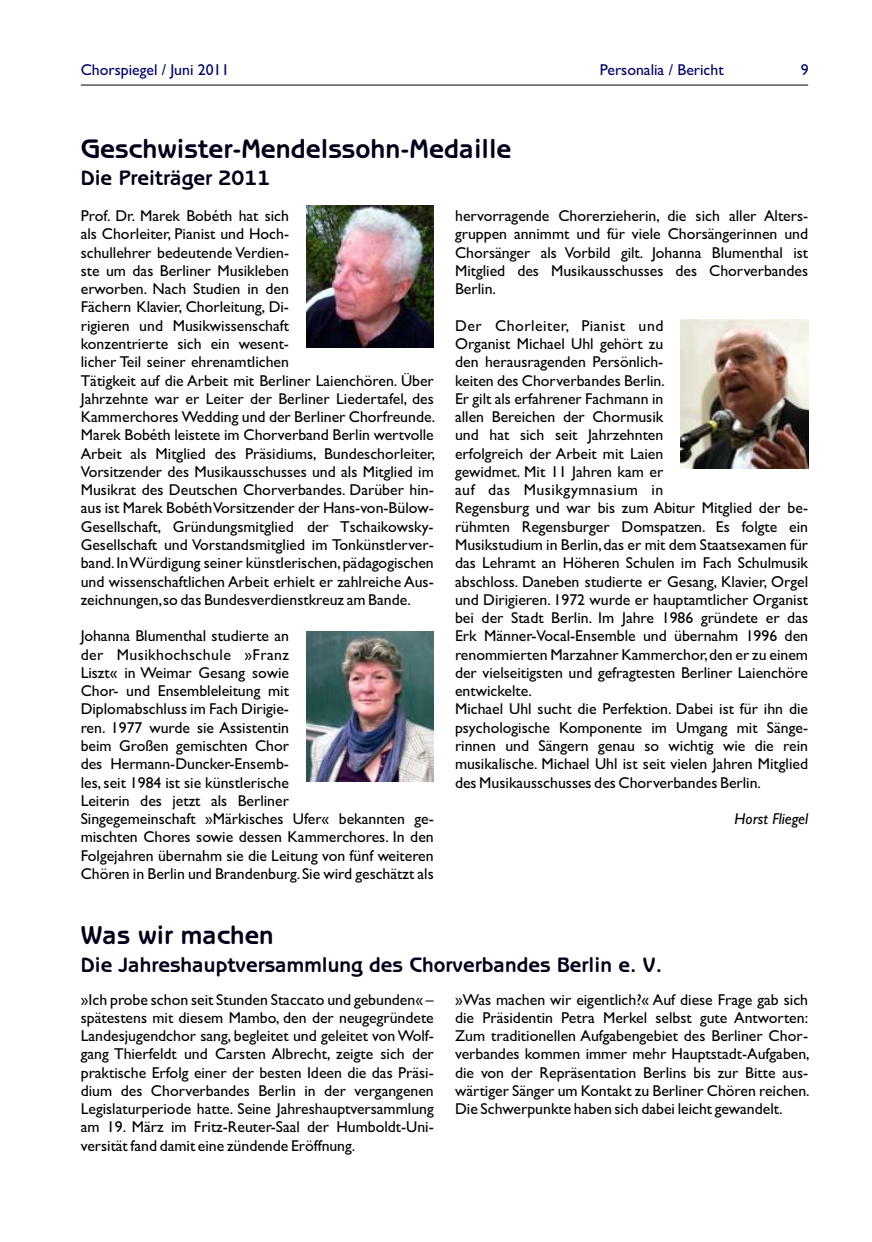
<style>
.page{position:relative;width:872px;height:1242px;background:#fff}
.page>*{position:absolute;margin:0;border:0;box-sizing:border-box;transform-origin:0 0}
.t1{font:700 27px "Benguiat Gothic";color:#00001a}
.t2{font:700 26.1px "Benguiat Gothic";color:#00001a}
.t3{font:700 21px "Benguiat Gothic";color:#00001a}
.t4{font:15.75px/18.3px "Gill Sans";color:#000}
.t5{font:15.75px "Gill Sans";letter-spacing:.03em;color:#000}
.t6{font:15.75px "Gill Sans";color:#006}
.t7{font:15.75px "Gill Sans";letter-spacing:.025em;color:#000}
.t8{font:italic 15.75px "Gill Sans";color:#000}
</style>
<div class="page">
<hr style="left:81px;top:85px;width:727px;height:1px;background:#000">
<img style="left:306px;top:205px;width:128px;height:142px">
<img style="left:306px;top:632px;width:128px;height:149px">
<img style="left:680px;top:319px;width:128px;height:149px">
<p class="t6" style="left:81px;top:64px;width:150px">Chorspiegel / Juni 2011</p>
<p class="t6" style="left:600px;top:64px;width:125px">Personalia / Bericht</p>
<p class="t6" style="left:800px;top:64px;width:9px">9</p>
<h1 class="t1" style="left:81px;top:132px;width:432px">Geschwister-Mendelssohn-Medaille</h1>
<h3 class="t3" style="left:81px;top:166px;width:191px">Die Preiträger 2011</h3>
<p class="t4" style="left:81px;top:208px;width:210px">Prof. Dr. Marek Bobéth hat sich</p>
<p class="t4" style="left:455px;top:208px;width:354px">hervorragende Chorerzieherin, die sich aller Alters-</p>
<p class="t4" style="left:81px;top:227px;width:210px">als Chorleiter, Pianist und Hoch-</p>
<p class="t4" style="left:455px;top:227px;width:354px">gruppen annimmt und für viele Chorsängerinnen und</p>
<p class="t4" style="left:81px;top:245px;width:210px">schullehrer bedeutende Verdien-</p>
<p class="t4" style="left:455px;top:245px;width:354px">Chorsänger als Vorbild gilt. Johanna Blumenthal ist</p>
<p class="t4" style="left:81px;top:263px;width:210px">ste um das Berliner Musikleben</p>
<p class="t4" style="left:455px;top:263px;width:354px">Mitglied des Musikausschusses des Chorverbandes</p>
<p class="t4" style="left:81px;top:281px;width:210px">erworben. Nach Studien in den</p>
<p class="t4" style="left:455px;top:281px;width:42px">Berlin.</p>
<p class="t4" style="left:81px;top:300px;width:210px">Fächern Klavier, Chorleitung, Di&shy;rigieren und Musikwissenschaft</p>
<p class="t5" style="left:455px;top:320px;width:210px">Der Chorleiter, Pianist und</p>
<p class="t4" style="left:81px;top:336px;width:210px">konzentrierte sich ein wesent-</p>
<p class="t4" style="left:455px;top:336px;width:210px">Organist Michael Uhl gehört zu</p>
<p class="t4" style="left:81px;top:354px;width:210px">licher Teil seiner ehrenamtlichen</p>
<p class="t4" style="left:455px;top:354px;width:210px">den herausragenden Persönlich-</p>
<p class="t4" style="left:81px;top:373px;width:354px">Tätigkeit auf die Arbeit mit Berliner Laienchören. Über</p>
<p class="t4" style="left:455px;top:373px;width:211px">keiten des Chorverbandes Berlin.</p>
<p class="t4" style="left:81px;top:391px;width:354px">Jahrzehnte war er Leiter der Berliner Liedertafel, des</p>
<p class="t4" style="left:455px;top:391px;width:210px">Er gilt als erfahrener Fachmann in</p>
<p class="t4" style="left:81px;top:409px;width:356px">Kammerchores Wedding und der Berliner Chorfreunde.</p>
<p class="t4" style="left:455px;top:409px;width:210px">allen Bereichen der Chormusik</p>
<p class="t4" style="left:81px;top:427px;width:354px">Marek Bobéth leistete im Chorverband Berlin wertvolle</p>
<p class="t4" style="left:455px;top:427px;width:210px">und hat sich seit Jahrzehnten</p>
<p class="t4" style="left:81px;top:446px;width:356px">Arbeit als Mitglied des Präsidiums, Bundeschorleiter,</p>
<p class="t4" style="left:455px;top:446px;width:210px">erfolgreich der Arbeit mit Laien</p>
<p class="t4" style="left:81px;top:464px;width:354px">Vorsitzender des Musikausschusses und als Mitglied im</p>
<p class="t4" style="left:455px;top:464px;width:210px">gewidmet. Mit 11 Jahren kam er</p>
<p class="t4" style="left:81px;top:482px;width:354px">Musikrat des Deutschen Chorverbandes. Darüber hin-</p>
<p class="t5" style="left:455px;top:484px;width:210px">auf das Musikgymnasium in</p>
<p class="t4" style="left:81px;top:501px;width:354px">aus ist Marek Bobéth Vorsitzender der Hans-von-Bülow-</p>
<p class="t4" style="left:455px;top:501px;width:354px">Regensburg und war bis zum Abitur Mitglied der be-</p>
<p class="t4" style="left:81px;top:519px;width:354px">Gesellschaft, Gründungsmitglied der Tschaikowsky-</p>
<p class="t4" style="left:455px;top:519px;width:354px">rühmten Regensburger Domspatzen. Es folgte ein</p>
<p class="t4" style="left:81px;top:537px;width:354px">Gesellschaft und Vorstandsmitglied im Tonkünstlerver-</p>
<p class="t4" style="left:455px;top:537px;width:354px">Musikstudium in Berlin,das er mit dem Staatsexamen für</p>
<p class="t4" style="left:81px;top:555px;width:354px">band.In Würdigung seiner künstlerischen,pädagogischen</p>
<p class="t4" style="left:455px;top:555px;width:354px">das Lehramt an Höheren Schulen im Fach Schulmusik</p>
<p class="t4" style="left:81px;top:574px;width:354px">und wissenschaftlichen Arbeit erhielt er zahlreiche Aus-</p>
<p class="t4" style="left:455px;top:574px;width:354px">abschloss. Daneben studierte er Gesang, Klavier, Orgel</p>
<p class="t4" style="left:81px;top:592px;width:332px">zeichnungen,so das Bundesverdienstkreuz am Bande.</p>
<p class="t4" style="left:455px;top:592px;width:354px">und Dirigieren. 1972 wurde er hauptamtlicher Organist bei der Stadt Berlin. Im Jahre 1986 gründete er das</p>
<p class="t4" style="left:81px;top:628px;width:210px">Johanna Blumenthal studierte an</p>
<p class="t4" style="left:455px;top:628px;width:354px">Erk Männer-Vocal-Ensemble und übernahm 1996 den</p>
<p class="t7" style="left:81px;top:649px;width:210px">der Musikhochschule »Franz</p>
<p class="t4" style="left:455px;top:647px;width:354px">renommierten Marzahner Kammerchor,den er zu einem</p>
<p class="t4" style="left:81px;top:665px;width:210px">Liszt« in Weimar Gesang sowie</p>
<p class="t4" style="left:455px;top:665px;width:354px">der vielseitigsten und gefragtesten Berliner Laienchöre</p>
<p class="t4" style="left:81px;top:683px;width:210px">Chor- und Ensembleleitung mit</p>
<p class="t4" style="left:455px;top:683px;width:78px">entwickelte.</p>
<p class="t4" style="left:81px;top:701px;width:210px">Diplomabschluss im Fach Dirigie-</p>
<p class="t4" style="left:455px;top:701px;width:354px">Michael Uhl sucht die Perfektion. Dabei ist für ihn die</p>
<p class="t4" style="left:81px;top:720px;width:210px">ren. 1977 wurde sie Assistentin</p>
<p class="t4" style="left:455px;top:720px;width:354px">psychologische Komponente im Umgang mit Sänge-</p>
<p class="t4" style="left:81px;top:738px;width:210px">beim Großen gemischten Chor</p>
<p class="t4" style="left:455px;top:738px;width:354px">rinnen und Sängern genau so wichtig wie die rein</p>
<p class="t4" style="left:81px;top:756px;width:210px">des Hermann-Duncker-Ensemb-</p>
<p class="t4" style="left:455px;top:756px;width:354px">musikalische. Michael Uhl ist seit vielen Jahren Mitglied</p>
<p class="t4" style="left:81px;top:774px;width:210px">les,seit 1984 ist sie künstlerische</p>
<p class="t4" style="left:455px;top:775px;width:307px">des Musikausschusses des Chorverbandes Berlin.</p>
<p class="t4" style="left:81px;top:793px;width:354px">Leiterin des jetzt als Berliner<br>Singegemeinschaft »Märkisches Ufer« bekannten ge-</p>
<p class="t8" style="left:734px;top:813px;width:75px">Horst Fliegel</p>
<p class="t4" style="left:81px;top:829px;width:354px;text-align:justify">mischten Chores sowie dessen Kammerchores. In den Folgejahren übernahm sie die Leitung von fünf weiteren Chören in Berlin und Brandenburg.Sie wird geschätzt als</p>
<h2 class="t2" style="left:81px;top:919px;width:194px">Was wir machen</h2>
<h3 class="t3" style="left:81px;top:952px;width:583px">Die Jahreshauptversammlung des Chorverbandes Berlin e. V.</h3>
<p class="t4" style="left:81px;top:991px;width:354px">»Ich probe schon seit Stunden Staccato und gebunden« –</p>
<p class="t4" style="left:455px;top:991px;width:354px">»Was machen wir eigentlich?« Auf diese Frage gab sich</p>
<p class="t4" style="left:81px;top:1010px;width:354px">spätestens mit diesem Mambo, den der neugegründete</p>
<p class="t4" style="left:455px;top:1010px;width:354px">die Präsidentin Petra Merkel selbst gute Antworten:</p>
<p class="t4" style="left:81px;top:1028px;width:354px">Landesjugendchor sang, begleitet und geleitet von Wolf-</p>
<p class="t4" style="left:455px;top:1028px;width:354px">Zum traditionellen Aufgabengebiet des Berliner Chor-</p>
<p class="t4" style="left:81px;top:1046px;width:354px">gang Thierfeldt und Carsten Albrecht, zeigte sich der</p>
<p class="t4" style="left:455px;top:1046px;width:356px">verbandes kommen immer mehr Hauptstadt-Aufgaben,</p>
<p class="t4" style="left:81px;top:1065px;width:354px">praktische Erfolg einer der besten Ideen die das Präsi-</p>
<p class="t4" style="left:455px;top:1065px;width:354px">die von der Repräsentation Berlins bis zur Bitte aus-</p>
<p class="t4" style="left:81px;top:1083px;width:354px">dium des Chorverbandes Berlin in der vergangenen</p>
<p class="t4" style="left:455px;top:1083px;width:356px">wärtiger Sänger um Kontakt zu Berliner Chören reichen.</p>
<p class="t4" style="left:81px;top:1101px;width:354px">Legislaturperiode hatte. Seine Jahreshauptversammlung</p>
<p class="t4" style="left:455px;top:1101px;width:329px">Die Schwerpunkte haben sich dabei leicht gewandelt.</p>
<p class="t4" style="left:81px;top:1119px;width:354px">am 19. März im Fritz-Reuter-Saal der Humboldt-Uni&shy;versität fand damit eine zündende Eröffnung.</p>
</div>
